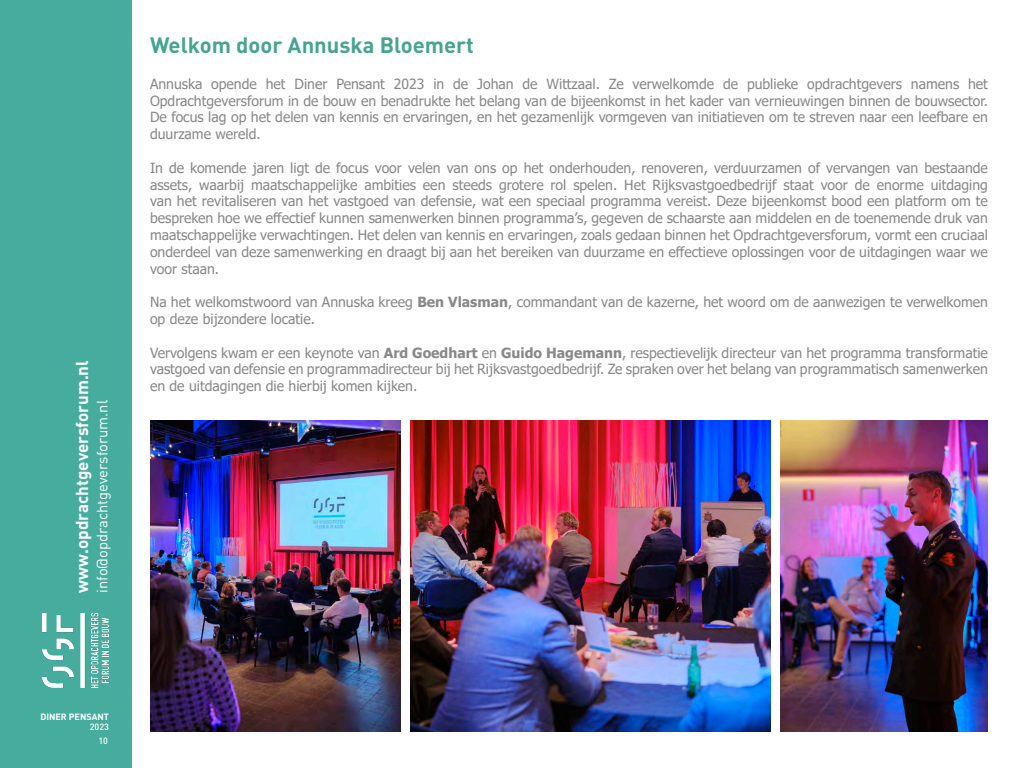
<style>
.page{position:relative;width:1024px;height:768px;background:#fff}
.page>*{position:absolute;margin:0;border:0;box-sizing:border-box;transform-origin:0 0}
.t1{font:700 22px "DIN Pro";color:#46a491}
.t2{font:700 17.1px "DIN Pro";color:#fff}
.t3{font:14.8px "DIN Pro";color:#fff}
.t4{font:14px/16.8px "Tahoma";color:#888;text-align:justify}
.t5{font:700 9px "DIN Pro";color:#fff}
.t6{font:500 9px/13.8px "DIN Pro";color:#fff;text-align:right}
.s1{font-weight:700}
</style>
<div class="page">
<div style="left:0;top:0;width:132px;height:768px;background:#46ad9e"></div>
<img style="left:43px;top:613px;width:65px;height:74px">
<img style="left:150px;top:420px;width:251px;height:312px">
<img style="left:410px;top:420px;width:361px;height:312px">
<img style="left:780px;top:420px;width:208px;height:312px">
<p class="t2" style="left:70px;top:593px;width:234px;rotate:-90deg">www.opdrachtgeversforum.nl</p>
<p class="t3" style="left:92px;top:593px;width:194px;rotate:-90deg">info@opdrachtgeversforum.nl</p>
<h1 class="t1" style="left:150px;top:30px;width:325px">Welkom door Annuska Bloemert</h1>
<p class="t4" style="left:150px;top:76px;width:840px">Annuska opende het Diner Pensant 2023 in de Johan de Wittzaal. Ze verwelkomde de publieke opdrachtgevers namens het Opdrachtgeversforum in de bouw en benadrukte het belang van de bijeenkomst in het kader van vernieuwingen binnen de bouwsector.<br>De focus lag op het delen van kennis en ervaringen, en het gezamenlijk vormgeven van initiatieven om te streven naar een leefbare en duurzame wereld.</p>
<p class="t4" style="left:150px;top:160px;width:840px">In de komende jaren ligt de focus voor velen van ons op het onderhouden, renoveren, verduurzamen of vervangen van bestaande assets, waarbij maatschappelijke ambities een steeds grotere rol spelen. Het Rijksvastgoedbedrijf staat voor de enorme uitdaging van het revitaliseren van het vastgoed van defensie, wat een speciaal programma vereist. Deze bijeenkomst bood een platform om te bespreken hoe we effectief kunnen samenwerken binnen programma’s, gegeven de schaarste aan middelen en de toenemende druk van maatschappelijke verwachtingen. Het delen van kennis en ervaringen, zoals gedaan binnen het Opdrachtgeversforum, vormt een cruciaal onderdeel van deze samenwerking en draagt bij aan het bereiken van duurzame en effectieve oplossingen voor de uitdagingen waar we voor staan.</p>
<p class="t4" style="left:150px;top:294px;width:840px">Na het welkomstwoord van Annuska kreeg <span class="s1">Ben Vlasman</span>, commandant van de kazerne, het woord om de aanwezigen te verwelkomen op deze bijzondere locatie.</p>
<p class="t4" style="left:150px;top:345px;width:840px">Vervolgens kwam er een keynote van <span class="s1">Ard Goedhart</span> en <span class="s1">Guido Hagemann</span>, respectievelijk directeur van het programma transformatie vastgoed van defensie en programmadirecteur bij het Rijksvastgoedbedrijf. Ze spraken over het belang van programmatisch samenwerken en de uitdagingen die hierbij komen kijken.</p>
<p class="t5" style="left:40px;top:710px;width:70px">DINER PENSANT</p>
<p class="t6" style="left:90px;top:720px;width:21px">2023<br>10</p>
</div>
